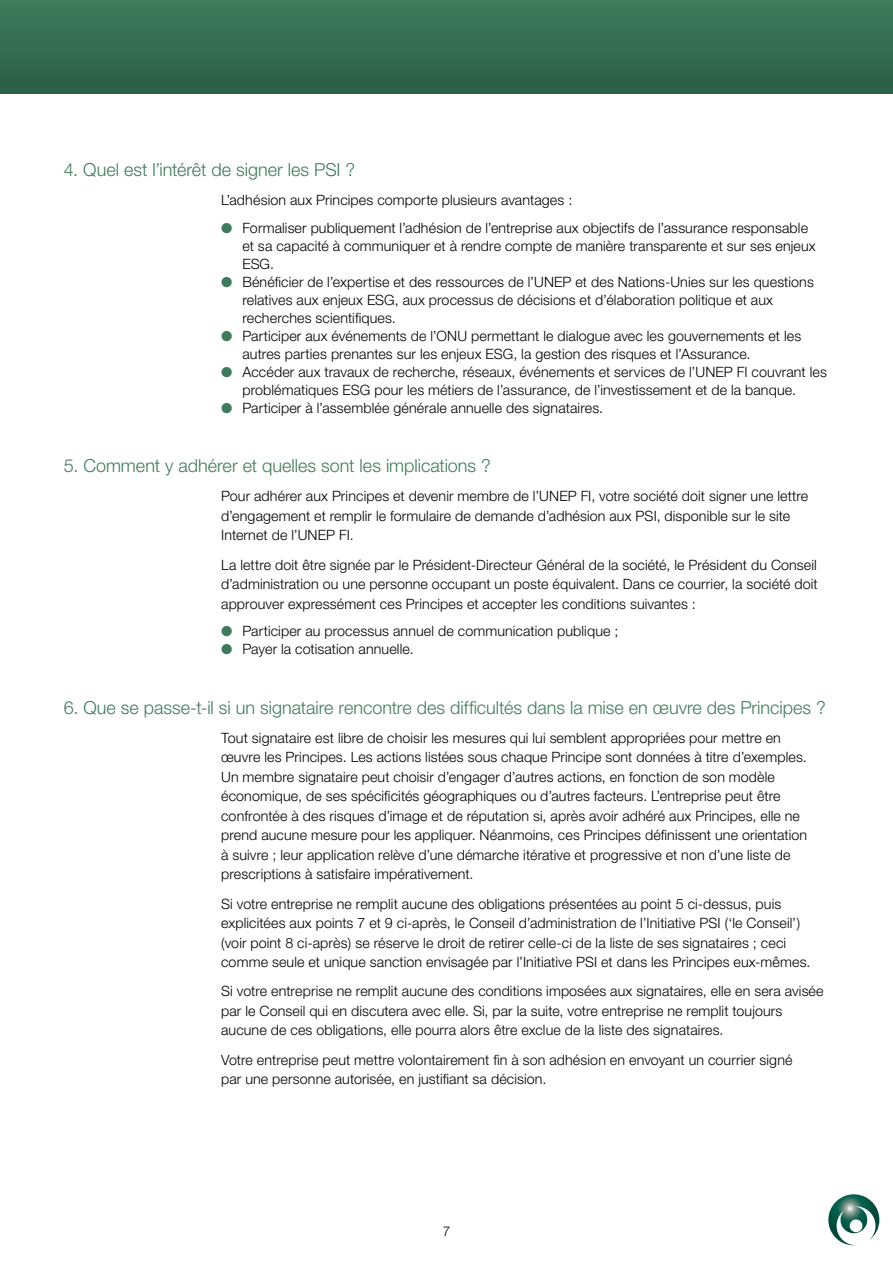
<style>
.page{position:relative;width:893px;height:1263px;background:#fff}
.page>*{position:absolute;margin:0;border:0;box-sizing:border-box;transform-origin:0 0}
.t1{font:300 18px "Helvetica Neue";color:#3e7b5d}
.t2{font:300 14.25px/19.5px "Helvetica Neue";letter-spacing:.01em;color:#000}
.t3{font:300 13.5px "Helvetica Neue";color:#000}
.s1{color:#3e7b5d}
</style>
<div class="page">
<div style="left:0;top:0;width:893px;height:94px;background:#2d6049"></div>
<svg style="left:828px;top:1194px;width:51px;height:52px"></svg>
<div style="left:0;top:0;width:893px;height:85px;background:linear-gradient(to right,#356e53,#356e53)"></div>
<p class="t1" style="left:64px;top:158px;width:293px">4. Quel est l’intérêt de signer les PSI ?</p>
<p class="t2" style="left:221px;top:190px;width:353px">L’adhésion aux Principes comporte plusieurs avantages :</p>
<p class="t2" style="left:242px;top:218px;width:575px;line-height:18px;text-indent:-21px"><span class="s1">●</span> Formaliser publiquement l’adhésion de l’entreprise aux objectifs de l’assurance responsable et sa capacité à communiquer et à rendre compte de manière transparente et sur ses enjeux<br>ESG.</p>
<p class="t2" style="left:242px;top:272px;width:573px;line-height:18px;text-indent:-21px"><span class="s1">●</span> Bénéficier de l’expertise et des ressources de l’UNEP et des Nations-Unies sur les questions relatives aux enjeux ESG, aux processus de décisions et d’élaboration politique et aux recherches scientifiques.</p>
<p class="t2" style="left:242px;top:326px;width:560px;line-height:18px;text-indent:-21px"><span class="s1">●</span> Participer aux événements de l’ONU permettant le dialogue avec les gouvernements et les autres parties prenantes sur les enjeux ESG, la gestion des risques et l’Assurance.</p>
<p class="t2" style="left:242px;top:362px;width:586px;line-height:18px;text-indent:-21px"><span class="s1">●</span> Accéder aux travaux de recherche, réseaux, événements et services de l’UNEP FI couvrant les problématiques ESG pour les métiers de l’assurance, de l’investissement et de la banque.</p>
<p class="t2" style="left:221px;top:398px;width:384px"><span class="s1">●</span> Participer à l’assemblée générale annuelle des signataires.</p>
<p class="t1" style="left:64px;top:455px;width:429px">5. Comment y adhérer et quelles sont les implications ?</p>
<p class="t2" style="left:221px;top:486px;width:589px">Pour adhérer aux Principes et devenir membre de l’UNEP FI, votre société doit signer une lettre d’engagement et remplir le formulaire de demande d’adhésion aux PSI, disponible sur le site<br>Internet de l’UNEP FI.</p>
<p class="t2" style="left:221px;top:554px;width:598px;text-align:justify">La lettre doit être signée par le Président-Directeur Général de la société, le Président du Conseil d’administration ou une personne occupant un poste équivalent. Dans ce courrier, la société doit approuver expressément ces Principes et accepter les conditions suivantes :</p>
<p class="t2" style="left:221px;top:621px;width:399px"><span class="s1">●</span> Participer au processus annuel de communication publique ;</p>
<p class="t2" style="left:221px;top:639px;width:194px"><span class="s1">●</span> Payer la cotisation annuelle.</p>
<p class="t1" style="left:64px;top:696px;width:763px">6. Que se passe-t-il si un signataire rencontre des difficultés dans la mise en œuvre des Principes ?</p>
<p class="t2" style="left:221px;top:728px;width:587px">Tout signataire est libre de choisir les mesures qui lui semblent appropriées pour mettre en œuvre les Principes. Les actions listées sous chaque Principe sont données à titre d’exemples.<br>Un membre signataire peut choisir d’engager d’autres actions, en fonction de son modèle économique, de ses spécificités géographiques ou d’autres facteurs. L’entreprise peut être confrontée à des risques d’image et de réputation si, après avoir adhéré aux Principes, elle ne prend aucune mesure pour les appliquer. Néanmoins, ces Principes définissent une orientation à suivre ; leur application relève d’une démarche itérative et progressive et non d’une liste de prescriptions à satisfaire impérativement.</p>
<p class="t2" style="left:221px;top:893px;width:591px">Si votre entreprise ne remplit aucune des obligations présentées au point 5 ci-dessus, puis explicitées aux points 7 et 9 ci-après, le Conseil d’administration de l’Initiative PSI (‘le Conseil’) (voir point 8 ci-après) se réserve le droit de retirer celle-ci de la liste de ses signataires ; ceci comme seule et unique sanction envisagée par l’Initiative PSI et dans les Principes eux-mêmes.</p>
<p class="t2" style="left:221px;top:981px;width:604px">Si votre entreprise ne remplit aucune des conditions imposées aux signataires, elle en sera avisée par le Conseil qui en discutera avec elle. Si, par la suite, votre entreprise ne remplit toujours aucune de ces obligations, elle pourra alors être exclue de la liste des signataires.</p>
<p class="t2" style="left:221px;top:1049px;width:573px">Votre entreprise peut mettre volontairement fin à son adhésion en envoyant un courrier signé par une personne autorisée, en justifiant sa décision.</p>
<p class="t3" style="left:443px;top:1223px;width:9px">7</p>
</div>
